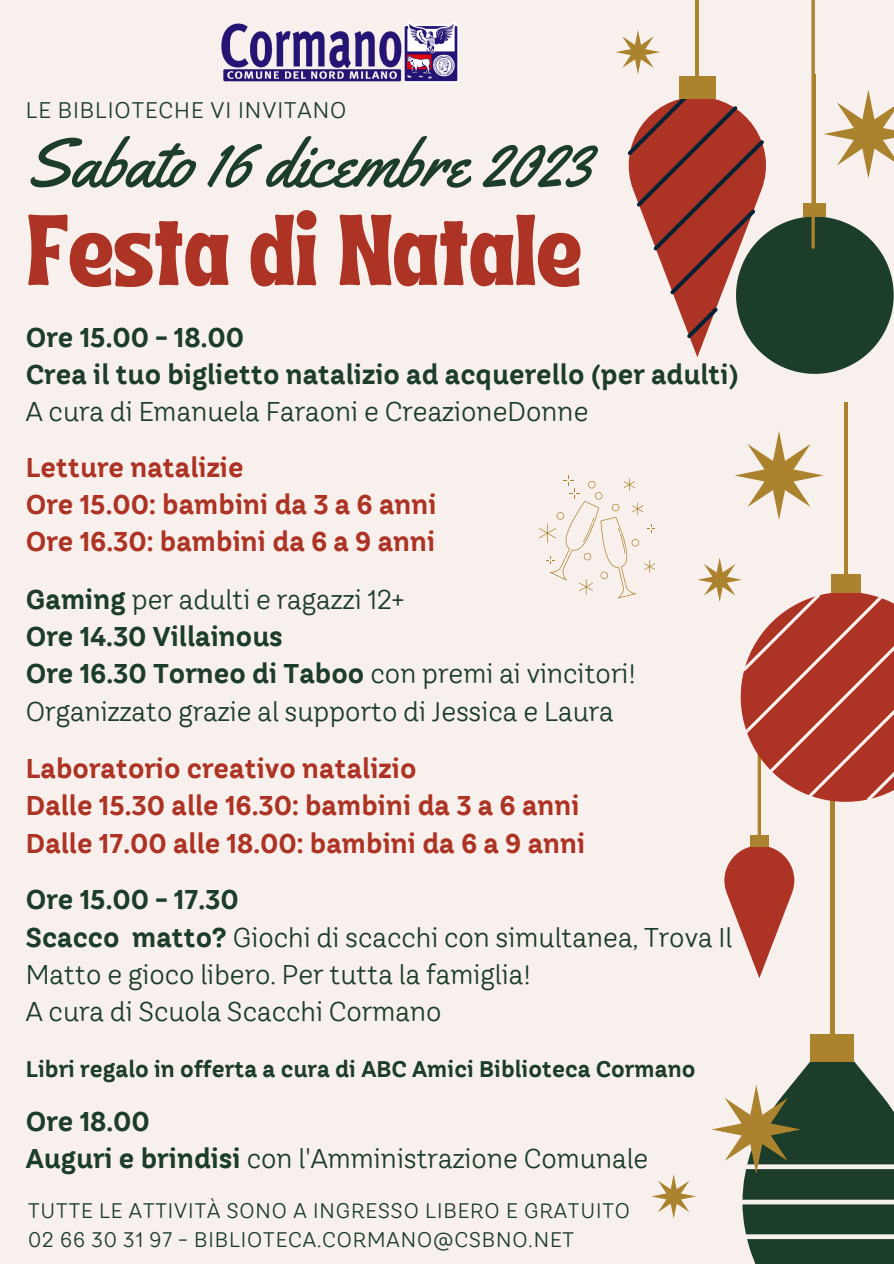
<style>
.page{position:relative;width:894px;height:1264px;background:#fff}
.page>*{position:absolute;margin:0;border:0;box-sizing:border-box;transform-origin:0 0}
.t1{font:100.2px "Ayr Tropika Island Int";color:#ad3324}
.t2{font:68.7px "Yellowtail";color:#1c3d2a}
.t3{font:27px/37.2px "TT Hazelnuts";color:#1c3d2a}
.t4{font:700 27px "TT Hazelnuts";color:#ad3324}
.t5{font:700 27px "TT Hazelnuts";color:#1c3d2a}
.t6{font:700 22.5px "TT Hazelnuts";color:#1c3d2a}
.t7{font:22.5px "TT Hazelnuts";letter-spacing:.045em;color:#1c3d2a}
.t8{font:21px "TT Hazelnuts";letter-spacing:.045em;color:#1c3d2a}
.s1{font-weight:700}
.s2{font-weight:400}
</style>
<div class="page">
<div style="left:0;top:0;width:893px;height:1263px;background:#f8f0ec"></div>
<div style="left:829px;top:778px;width:5px;height:273px;background:#ab822d"></div>
<svg style="left:724px;top:845px;width:71px;height:132px"></svg>
<div style="left:749px;top:835px;width:19px;height:11px;background:#ab822d"></div>
<hr style="left:757px;top:699px;width:3px;height:143px;background:#ab822d">
<svg style="left:844px;top:402px;width:3px;height:155px"></svg>
<hr style="left:813px;top:74px;width:2px;height:138px;background:#ab822d">
<div style="left:679px;top:77px;width:36px;height:22px;background:#ab822d"></div>
<hr style="left:695px;top:0;width:4px;height:91px;background:#ab822d">
<svg style="left:627px;top:89px;width:266px;height:285px"></svg>
<svg style="left:734px;top:431px;width:89px;height:88px"></svg>
<svg style="left:712px;top:1034px;width:181px;height:229px"></svg>
<svg style="left:697px;top:557px;width:196px;height:244px"></svg>
<svg style="left:616px;top:30px;width:44px;height:44px"></svg>
<svg style="left:651px;top:1174px;width:44px;height:44px"></svg>
<hr style="left:811px;top:0;width:3px;height:247px;background:#ab822d">
<svg style="left:539px;top:475px;width:115px;height:123px"></svg>
<img style="left:221px;top:21px;width:238px;height:61px">
<p class="t7" style="left:26px;top:97px;width:322px">LE BIBLIOTECHE VI INVITANO</p>
<p class="t2" style="left:26px;top:120px;width:567px">Sabato 16 dicembre 2023</p>
<p class="t1" style="left:26px;top:155px;width:557px">Festa di Natale</p>
<p class="t5" style="left:26px;top:320px;width:220px">Ore 15.00 - 18.00</p>
<p class="t5" style="left:26px;top:358px;width:714px">Crea il tuo biglietto natalizio ad acquerello (per adulti)</p>
<p class="t3" style="left:26px;top:393px;width:564px">A cura di Emanuela Faraoni e CreazioneDonne</p>
<p class="t4" style="left:26px;top:450px;width:219px">Letture natalizie</p>
<p class="t4" style="left:26px;top:488px;width:412px">Ore 15.00: bambini da 3 a 6 anni</p>
<p class="t4" style="left:26px;top:525px;width:411px">Ore 16.30: bambini da 6 a 9 anni</p>
<p class="t3" style="left:26px;top:581px;width:380px"><span class="s1">Gaming</span> per adulti e ragazzi 12+</p>
<p class="t5" style="left:26px;top:620px;width:258px">Ore 14.30 Villainous</p>
<p class="t5" style="left:26px;top:657px;width:611px">Ore 16.30 Torneo di Taboo <span class="s2">con premi ai vincitori!</span></p>
<p class="t3" style="left:26px;top:692px;width:589px">Organizzato grazie al supporto di Jessica e Laura</p>
<p class="t4" style="left:26px;top:752px;width:392px">Laboratorio creativo natalizio</p>
<p class="t4" style="left:26px;top:789px;width:555px">Dalle 15.30 alle 16.30: bambini da 3 a 6 anni</p>
<p class="t4" style="left:26px;top:826px;width:561px">Dalle 17.00 alle 18.00: bambini da 6 a 9 anni</p>
<p class="t5" style="left:26px;top:883px;width:214px">Ore 15.00 - 17.30</p>
<p class="t3" style="left:26px;top:918px;width:708px"><span class="s1">Scacco matto?</span> Giochi di scacchi con simultanea, Trova Il<br>Matto e gioco libero. Per tutta la famiglia!</p>
<p class="t3" style="left:26px;top:992px;width:417px">A cura di Scuola Scacchi Cormano</p>
<p class="t6" style="left:26px;top:1055px;width:671px">Libri regalo in offerta a cura di ABC Amici Biblioteca Cormano</p>
<p class="t5" style="left:26px;top:1104px;width:126px">Ore 18.00</p>
<p class="t3" style="left:26px;top:1139px;width:624px"><span class="s1">Auguri e brindisi</span> con l'Amministrazione Comunale</p>
<p class="t8" style="left:28px;top:1197px;width:603px">TUTTE LE ATTIVITÀ SONO A INGRESSO LIBERO E GRATUITO</p>
<p class="t8" style="left:28px;top:1226px;width:547px">02 66 30 31 97 - BIBLIOTECA.CORMANO@CSBNO.NET</p>
</div>
